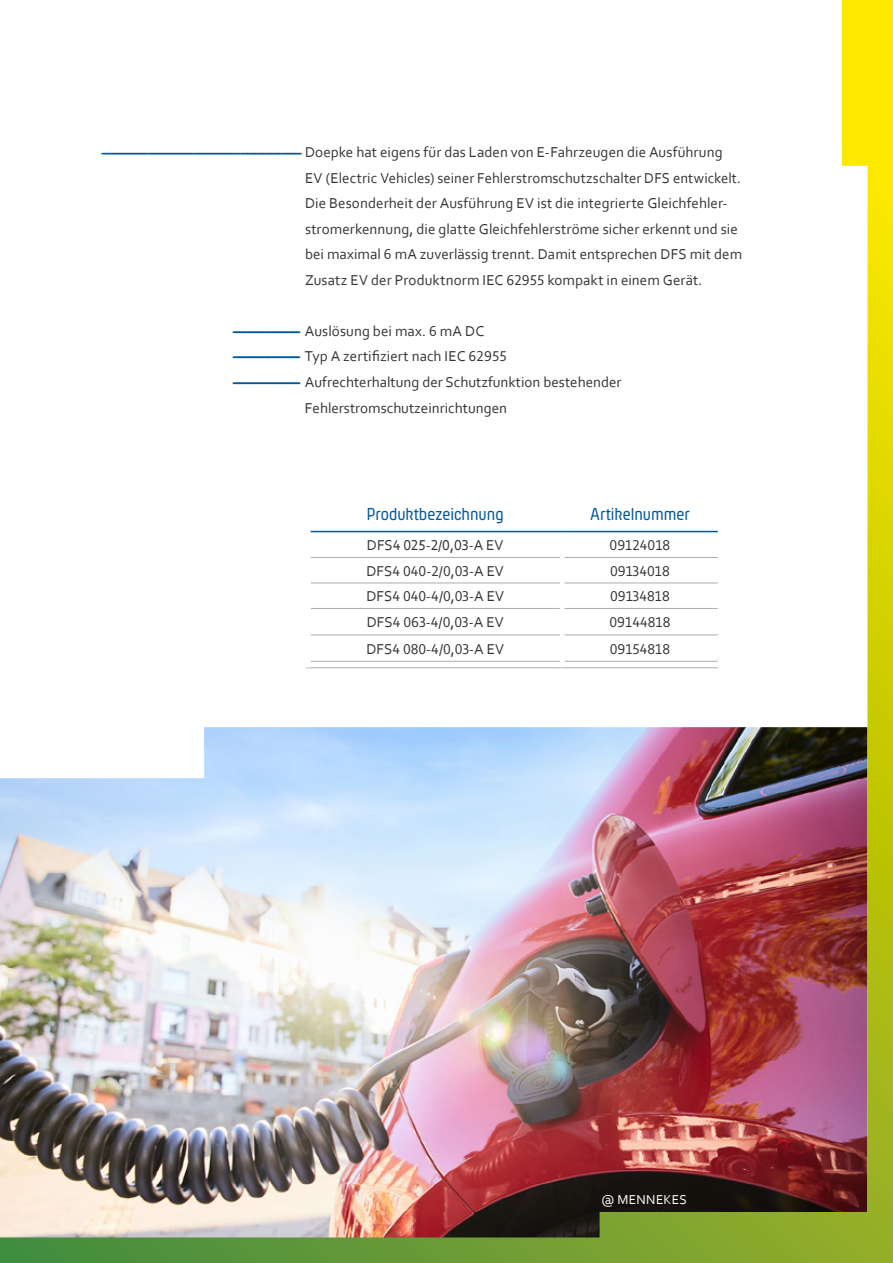
<style>
.page{position:relative;width:893px;height:1263px;background:#fff}
.page>*{position:absolute;margin:0;border:0;box-sizing:border-box;transform-origin:0 0}
.t1{font:18px "Hansom FY";color:#00589c}
.t2{font:15px/25.5px "Corbel";letter-spacing:.005em;color:#373437}
.t3{font:15px/25.5px "Corbelversal";color:#373437}
.t4{font:700 15px "Hansom FY";color:#00589c}
.t5{font:700 13.5px "Hansom FY";color:#00589c}
.t6{font:13.5px "Corbel";letter-spacing:.02em;color:#fff}
.s1{font-family:"Corbel";font-weight:400;font-size:15px;color:#373437}
.s2{font-family:"Corbelversal"}
.s3{font-family:"Corbel";font-weight:400;color:#373437}
.s4{font-family:"Hansom FY";font-weight:700;color:#00589c}
</style>
<div class="page">
<img style="left:0;top:0;width:893px;height:1263px">
<div style="left:306px;top:480px;width:5px;height:51px;background:#fff"></div>
<hr style="left:560px;top:480px;width:4px;height:51px;background:#fff">
<hr style="left:311px;top:557px;width:249px;height:1px;background:#aeafb2">
<hr style="left:564px;top:557px;width:154px;height:1px;background:#aeafb2">
<hr style="left:311px;top:582px;width:249px;height:1px;background:#aeafb2">
<hr style="left:564px;top:582px;width:154px;height:1px;background:#aeafb2">
<hr style="left:311px;top:608px;width:249px;height:1px;background:#aeafb2">
<hr style="left:564px;top:608px;width:154px;height:1px;background:#aeafb2">
<hr style="left:311px;top:634px;width:249px;height:1px;background:#aeafb2">
<hr style="left:564px;top:634px;width:154px;height:1px;background:#aeafb2">
<hr style="left:311px;top:661px;width:249px;height:1px;background:#aeafb2">
<hr style="left:564px;top:661px;width:154px;height:1px;background:#aeafb2">
<hr style="left:306px;top:667px;width:256px;height:1px;background:#aeafb2">
<hr style="left:562px;top:667px;width:156px;height:1px;background:#aeafb2">
<div style="left:306px;top:531px;width:5px;height:26px;background:#fff"></div>
<hr style="left:560px;top:532px;width:4px;height:25px;background:#fff">
<div style="left:306px;top:557px;width:5px;height:26px;background:#fff"></div>
<hr style="left:560px;top:557px;width:4px;height:26px;background:#fff">
<div style="left:306px;top:583px;width:5px;height:25px;background:#fff"></div>
<hr style="left:560px;top:583px;width:4px;height:25px;background:#fff">
<div style="left:306px;top:608px;width:5px;height:27px;background:#fff"></div>
<hr style="left:560px;top:608px;width:4px;height:27px;background:#fff">
<div style="left:306px;top:635px;width:5px;height:26px;background:#fff"></div>
<hr style="left:560px;top:635px;width:4px;height:26px;background:#fff">
<svg style="left:306px;top:661px;width:5px;height:6px"></svg>
<svg style="left:560px;top:661px;width:4px;height:6px"></svg>
<hr style="left:311px;top:531px;width:251px;height:1px;background:#00589c">
<hr style="left:562px;top:531px;width:156px;height:1px;background:#00589c">
<p class="t5" style="left:101px;top:145px;width:623px">-------------------------------------------------------------------------- <span class="s1">D o e p k e h a t e i g e n s f ü r d a s L a d e n v o n E - F a h r z e u g e n d i e A u s f ü h r u n g</span></p>
<p class="t2" style="left:305px;top:165px;width:439px">EV (Electric Vehicles) seiner Fehlerstromschutzschalter DFS entwickelt.<br>Die Besonderheit der Ausführung EV ist die integrierte Gleichfehler&shy;stromerkennung, die glatte Gleichfehlerströme sicher erkennt und sie bei maximal 6 mA zuverlässig trennt. Damit entsprechen DFS mit dem Zusatz EV der Produktnorm IEC <span class="s2">62955</span> kompakt in einem Gerät.</p>
<p class="t4" style="left:232px;top:322px;width:253px">---------------------- <span class="s3">A u s l ö s u n g b e i m a x . 6 m A D C</span></p>
<p class="t2" style="left:232px;top:343px;width:276px"><span class="s4">----------------------</span> Typ A zertifiziert nach IEC <span class="s2">62955</span></p>
<p class="t3" style="left:305px;top:369px;width:318px;text-indent:-73px"><span class="s4">----------------------</span> Aufrechterhaltung der Schutzfunktion bestehender<br>Fehlerstromschutzeinrichtungen</p>
<p class="t1" style="left:367px;top:504px;width:138px">Produktbezeichnung</p>
<p class="t1" style="left:590px;top:504px;width:101px">Artikelnummer</p>
<p class="t2" style="left:367px;top:532px;width:138px">DFS4 025-2/0,03-A EV</p>
<p class="t3" style="left:610px;top:532px;width:62px">09124018</p>
<p class="t3" style="left:366px;top:558px;width:139px">DFS4 040-2/0,03-A EV</p>
<p class="t3" style="left:610px;top:558px;width:61px">09134018</p>
<p class="t3" style="left:366px;top:583px;width:139px">DFS4 040-4/0,03-A EV</p>
<p class="t3" style="left:610px;top:583px;width:61px">09134818</p>
<p class="t3" style="left:367px;top:609px;width:139px">DFS4 063-4/0,03-A EV</p>
<p class="t3" style="left:609px;top:609px;width:62px">09144818</p>
<p class="t3" style="left:366px;top:636px;width:139px">DFS4 080-4/0,03-A EV</p>
<p class="t3" style="left:610px;top:636px;width:62px">09154818</p>
<p class="t6" style="left:601px;top:1191px;width:87px">@ MENNEKES</p>
</div>
